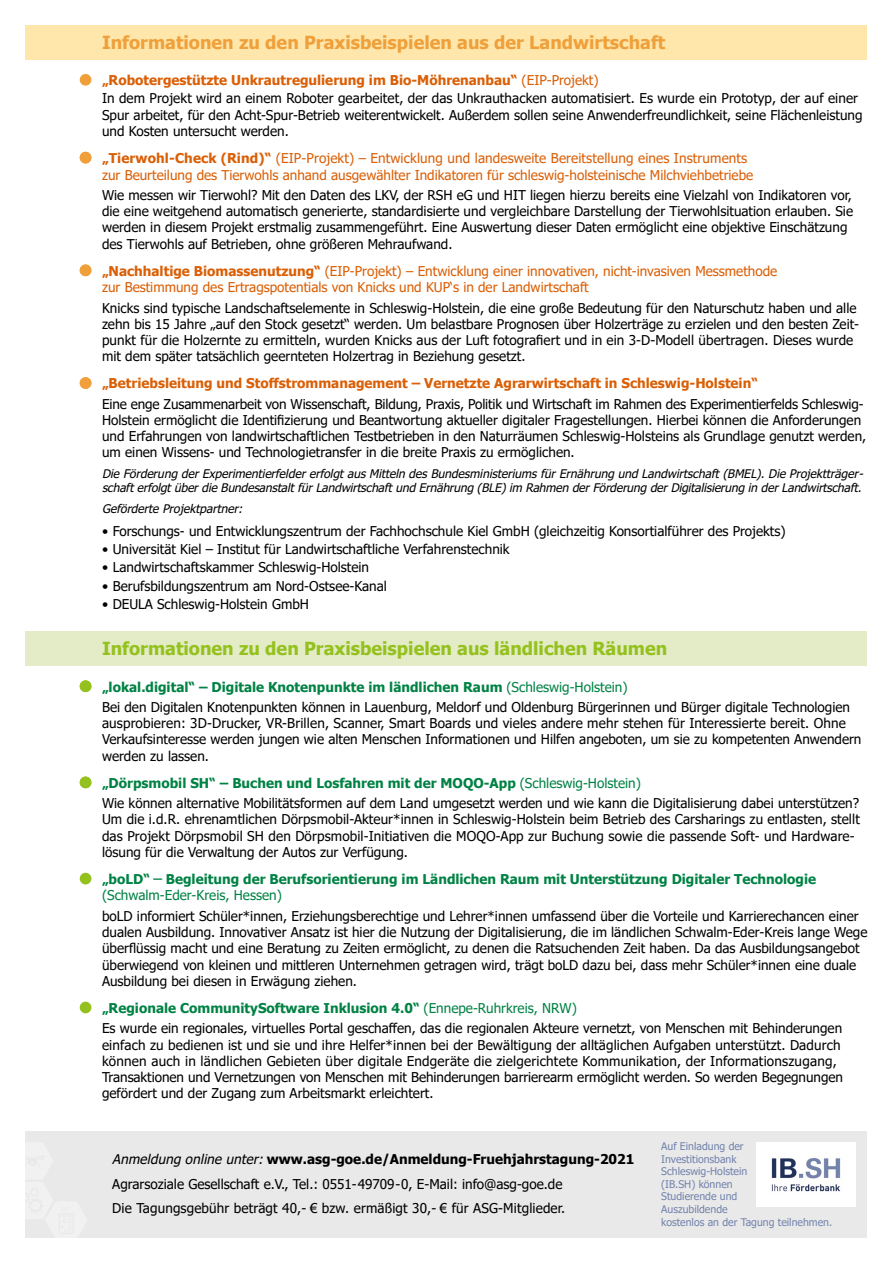
<style>
.page{position:relative;width:893px;height:1263px;background:#fff}
.page>*{position:absolute;margin:0;border:0;box-sizing:border-box;transform-origin:0 0}
.t1{font:700 18px "Tahoma";color:#efa03a}
.t2{font:700 18px "Tahoma";color:#95c11f}
.t3{font:13.5px/16.2px "Tahoma";color:#000}
.t4{font:13.5px/16.5px "Tahoma";color:#da5f06}
.t5{font:700 13.5px "Tahoma";color:#008244}
.t6{font:700 13.5px "Tahoma";color:#da5f06}
.t7{font:13.5px "Tahoma";color:#008244}
.t8{font:italic 12px/14.4px "Tahoma Faux";color:#000}
.t9{font:10.5px/12.6px "Tahoma";color:#7383ad}
.s1{font-weight:700;color:#da5f06}
.s2{color:#da5f06}
.s3{font-weight:700}
.s4{font-weight:700;color:#008244}
.s5{color:#008244}
.s6{font-family:"Tahoma Faux";font-style:italic}
</style>
<div class="page">
<div style="left:26px;top:1131px;width:841px;height:106px;background:#e9e9e9"></div>
<div style="left:26px;top:26px;width:841px;height:34px;background:#ffe7ac"></div>
<div style="left:80px;top:74px;width:11px;height:12px;background:#efa03a;border-radius:50%"></div>
<div style="left:80px;top:152px;width:11px;height:11px;background:#efa03a;border-radius:50%"></div>
<div style="left:80px;top:264px;width:11px;height:12px;background:#efa03a;border-radius:50%"></div>
<div style="left:80px;top:377px;width:11px;height:12px;background:#efa03a;border-radius:50%"></div>
<div style="left:26px;top:631px;width:841px;height:34px;background:#e3ecc6"></div>
<div style="left:80px;top:680px;width:11px;height:12px;background:#95c11f;border-radius:50%"></div>
<div style="left:80px;top:776px;width:11px;height:12px;background:#95c11f;border-radius:50%"></div>
<div style="left:80px;top:873px;width:11px;height:11px;background:#95c11f;border-radius:50%"></div>
<div style="left:80px;top:1002px;width:11px;height:11px;background:#95c11f;border-radius:50%"></div>
<img style="left:756px;top:1142px;width:99px;height:64px">
<h1 class="t1" style="left:102px;top:30px;width:565px">Informationen zu den Praxisbeispielen aus der Landwirtschaft</h1>
<p class="t3" style="left:102px;top:72px;width:758px;line-height:18.3px"><span class="s1">„Robotergestützte Unkrautregulierung im Bio-Möhrenanbau“</span> <span class="s2">(EIP-Projekt)<br></span>In dem Projekt wird an einem Roboter gearbeitet, der das Unkrauthacken automatisiert. Es wurde ein Prototyp, der auf einer</p>
<p class="t3" style="left:102px;top:107px;width:762px">Spur arbeitet, für den Acht-Spur-Betrieb weiterentwickelt. Außerdem sollen seine Anwenderfreundlichkeit, seine Flächenleistung und Kosten untersucht werden.</p>
<p class="t4" style="left:102px;top:151px;width:653px"><span class="s3">„Tierwohl-Check (Rind)“</span> (EIP-Projekt) – Entwicklung und landesweite Bereitstellung eines Instruments zur Beurteilung des Tierwohls anhand ausgewählter Indikatoren für schleswig-holsteinische Milchviehbetriebe</p>
<p class="t3" style="left:102px;top:188px;width:753px">Wie messen wir Tierwohl? Mit den Daten des LKV, der RSH eG und HIT liegen hierzu bereits eine Vielzahl von Indikatoren vor, die eine weitgehend automatisch generierte, standardisierte und vergleichbare Darstellung der Tierwohlsituation erlauben. Sie werden in diesem Projekt erstmalig zusammengeführt. Eine Auswertung dieser Daten ermöglicht eine objektive Einschätzung des Tierwohls auf Betrieben, ohne größeren Mehraufwand.</p>
<p class="t4" style="left:102px;top:263px;width:677px"><span class="s3">„Nachhaltige Biomassenutzung“</span> (EIP-Projekt) – Entwicklung einer innovativen, nicht-invasiven Messmethode zur Bestimmung des Ertragspotentials von Knicks und KUP‘s in der Landwirtschaft</p>
<p class="t3" style="left:102px;top:300px;width:758px">Knicks sind typische Landschaftselemente in Schleswig-Holstein, die eine große Bedeutung für den Naturschutz haben und alle zehn bis 15 Jahre „auf den Stock gesetzt“ werden. Um belastbare Prognosen über Holzerträge zu erzielen und den besten Zeit&shy;punkt für die Holzernte zu ermitteln, wurden Knicks aus der Luft fotografiert und in ein 3-D-Modell übertragen. Dieses wurde mit dem später tatsächlich geernteten Holzertrag in Beziehung gesetzt.</p>
<p class="t6" style="left:102px;top:374px;width:657px">„Betriebsleitung und Stoffstrommanagement – Vernetzte Agrarwirtschaft in Schleswig-Holstein“</p>
<p class="t3" style="left:102px;top:397px;width:766px">Eine enge Zusammenarbeit von Wissenschaft, Bildung, Praxis, Politik und Wirtschaft im Rahmen des Experimentierfelds Schleswig-Holstein ermöglicht die Identifizierung und Beantwortung aktueller digitaler Fragestellungen. Hierbei können die Anforderungen und Erfahrungen von landwirtschaftlichen Testbetrieben in den Naturräumen Schleswig-Holsteins als Grundlage genutzt werden, um einen Wissens- und Technologietransfer in die breite Praxis zu ermöglichen.</p>
<p class="t8" style="left:102px;top:466px;width:763px">Die Förderung der Experimentierfelder erfolgt aus Mitteln des Bundesministeriums für Ernährung und Landwirtschaft (BMEL). Die Projektträger&shy;schaft erfolgt über die Bundesanstalt für Landwirtschaft und Ernährung (BLE) im Rahmen der Förderung der Digitalisierung in der Landwirtschaft.</p>
<p class="t8" style="left:102px;top:501px;width:142px">Geförderte Projektpartner:</p>
<p class="t3" style="left:102px;top:523px;width:685px">• Forschungs- und Entwicklungszentrum der Fachhochschule Kiel GmbH (gleichzeitig Konsortialführer des Projekts)</p>
<p class="t3" style="left:102px;top:542px;width:409px">• Universität Kiel – Institut für Landwirtschaftliche Verfahrenstechnik</p>
<p class="t3" style="left:102px;top:560px;width:269px">• Landwirtschaftskammer Schleswig-Holstein</p>
<p class="t3" style="left:102px;top:578px;width:286px">• Berufsbildungszentrum am Nord-Ostsee-Kanal</p>
<p class="t3" style="left:102px;top:597px;width:208px">• DEULA Schleswig-Holstein GmbH</p>
<h1 class="t2" style="left:102px;top:636px;width:567px">Informationen zu den Praxisbeispielen aus ländlichen Räumen</h1>
<p class="t3" style="left:102px;top:677px;width:750px;line-height:20.4px"><span class="s4">„lokal.digital“ – Digitale Knotenpunkte im ländlichen Raum</span> <span class="s5">(Schleswig-Holstein)<br></span>Bei den Digitalen Knotenpunkten können in Lauenburg, Meldorf und Oldenburg Bürgerinnen und Bürger digitale Technologien</p>
<p class="t3" style="left:102px;top:716px;width:761px">ausprobieren: 3D-Drucker, VR-Brillen, Scanner, Smart Boards und vieles andere mehr stehen für Interessierte bereit. Ohne<br>Verkaufsinteresse werden jungen wie alten Menschen Informationen und Hilfen angeboten, um sie zu kompetenten Anwendern werden zu lassen.</p>
<p class="t3" style="left:102px;top:773px;width:758px;line-height:20.4px"><span class="s4">„Dörpsmobil SH“ – Buchen und Losfahren mit der MOQO-App</span> <span class="s5">(Schleswig-Holstein)<br></span>Wie können alternative Mobilitätsformen auf dem Land umgesetzt werden und wie kann die Digitalisierung dabei unterstützen?</p>
<p class="t3" style="left:102px;top:812px;width:759px">Um die i.d.R. ehrenamtlichen Dörpsmobil-Akteur*innen in Schleswig-Holstein beim Betrieb des Carsharings zu entlasten, stellt das Projekt Dörpsmobil SH den Dörpsmobil-Initiativen die MOQO-App zur Buchung sowie die passende Soft- und Hardware&shy;lösung für die Verwaltung der Autos zur Verfügung.</p>
<p class="t5" style="left:102px;top:870px;width:716px">„boLD“ ̶Begleitung der Berufsorientierung im Ländlichen Raum mit Unterstützung Digitaler Technologie</p>
<p class="t7" style="left:102px;top:886px;width:181px">(Schwalm-Eder-Kreis, Hessen)</p>
<p class="t3" style="left:102px;top:909px;width:767px">boLD informiert Schüler*innen, Erziehungsberechtige und Lehrer*innen umfassend über die Vorteile und Karrierechancen einer dualen Ausbildung. Innovativer Ansatz ist hier die Nutzung der Digitalisierung, die im ländlichen Schwalm-Eder-Kreis lange Wege überflüssig macht und eine Beratung zu Zeiten ermöglicht, zu denen die Ratsuchenden Zeit haben. Da das Ausbildungsangebot überwiegend von kleinen und mittleren Unternehmen getragen wird, trägt boLD dazu bei, dass mehr Schüler*innen eine duale Ausbildung bei diesen in Erwägung ziehen.</p>
<p class="t3" style="left:102px;top:998px;width:742px;line-height:20.4px"><span class="s4">„Regionale CommunitySoftware Inklusion 4.0“</span> <span class="s5">(Ennepe-Ruhrkreis, NRW)<br></span>Es wurde ein regionales, virtuelles Portal geschaffen, das die regionalen Akteure vernetzt, von Menschen mit Behinderungen</p>
<p class="t3" style="left:102px;top:1037px;width:742px">einfach zu bedienen ist und sie und ihre Helfer*innen bei der Bewältigung der alltäglichen Aufgaben unterstützt. Dadurch können auch in ländlichen Gebieten über digitale Endgeräte die zielgerichtete Kommunikation, der Informationszugang, Transaktionen und Vernetzungen von Menschen mit Behinderungen barrierearm ermöglicht werden. So werden Begegnungen gefördert und der Zugang zum Arbeitsmarkt erleichtert.</p>
<p class="t3" style="left:112px;top:1147px;width:524px;line-height:24.8px"><span class="s6">Anmeldung online unter:</span> <span class="s3">www.asg-goe.de/Anmeldung-Fruehjahrstagung-2021<br></span>Agrarsoziale Gesellschaft e.V., Tel.: 0551-49709-0, E-Mail: info@asg-goe.de<br>Die Tagungsgebühr beträgt 40,- € bzw. ermäßigt 30,- € für ASG-Mitglieder.</p>
<p class="t9" style="left:661px;top:1140px;width:173px">Auf Einladung der<br>Investitionsbank<br>Schleswig-Holstein<br>(IB.SH) können<br>Studierende und<br>Auszubildende<br>kostenlos an der Tagung teilnehmen.</p>
</div>
